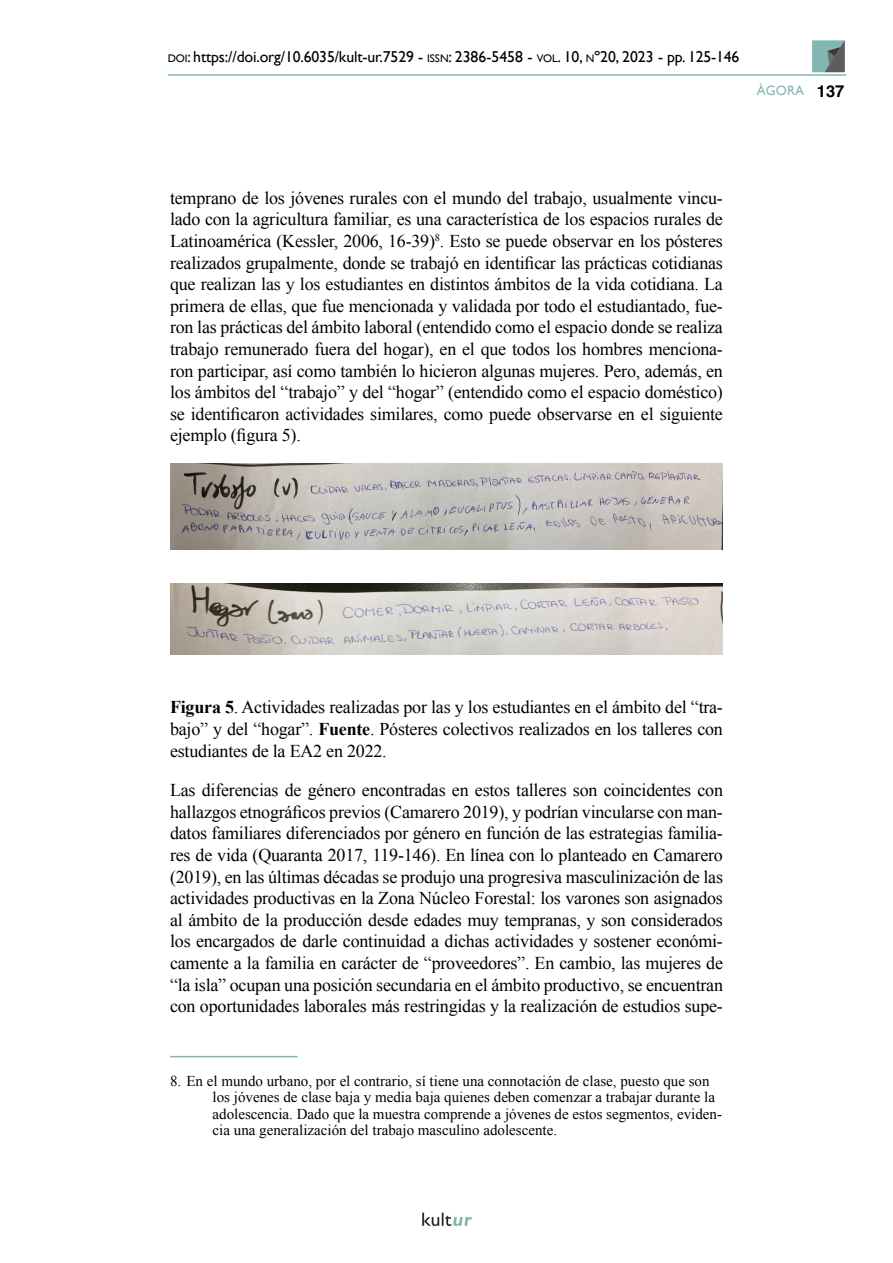
<style>
.page{position:relative;width:893px;height:1263px;background:#fff}
.page>*{position:absolute;margin:0;border:0;box-sizing:border-box;transform-origin:0 0}
.Pie_de_Figura{font:18px/21.6px "Times New Roman";letter-spacing:-.01em;color:#000;text-align:justify}
.t1{font:15.75px "Gill Sans";letter-spacing:-.01em;color:#000}
.Nota_al_pie_de_págin{font:15px/16.5px "Times New Roman";color:#000}
.t2{font:13.5px "Gill Sans";color:#81b8b3}
.s1{font-size:10.95px}
.s2{font-style:inherit}
.s3{font-family:"Helvetica";font-weight:700;font-size:16.5px;color:#000}
.s4{font-weight:700}
</style>
<div class="page">
<img style="left:422px;top:1212px;width:50px;height:14px">
<img style="left:812px;top:40px;width:33px;height:33px">
<hr style="left:168px;top:74px;width:678px;height:2px;background:#81b8b3">
<img style="left:170px;top:463px;width:553px;height:86px">
<img style="left:170px;top:584px;width:553px;height:70px">
<hr style="left:170px;top:1056px;width:128px;height:1px;background:#81b8b3">
<p class="t1" style="left:168px;top:47px;width:573px"><span class="s1">DOI</span>: https://doi.org/10.6035/kult-ur.7529 - <span class="s1">ISSN</span>: 2386-5458 - <span class="s1">VOL</span><span class="s2">. 10,</span> <span class="s1">N</span><span class="s2">º20, 2023 -</span> pp. <span class="s2">125-146</span></p>
<p class="t2" style="left:757px;top:83px;width:89px">ÀGORA <span class="s3">137</span></p>
<p class="Pie_de_Figura" style="left:170px;top:187px;width:554px">temprano de los jóvenes rurales con el mundo del trabajo, usualmente vincu&shy;lado con la agricultura familiar, es una característica de los espacios rurales de Latinoamérica (Kessler, 2006, 16-39)<sup>8</sup>. Esto se puede observar en los pósteres realizados grupalmente, donde se trabajó en identificar las prácticas cotidianas que realizan las y los estudiantes en distintos ámbitos de la vida cotidiana. La primera de ellas, que fue mencionada y validada por todo el estudiantado, fue&shy;ron las prácticas del ámbito laboral (entendido como el espacio donde se realiza trabajo remunerado fuera del hogar), en el que todos los hombres menciona&shy;ron participar, así como también lo hicieron algunas mujeres. Pero, además, en los ámbitos del “trabajo” y del “hogar” (entendido como el espacio doméstico) se identificaron actividades similares, como puede observarse en el siguiente ejemplo (figura 5).</p>
<p class="Pie_de_Figura" style="left:170px;top:696px;width:554px"><span class="s4">Figura 5</span>. Actividades realizadas por las y los estudiantes en el ámbito del “tra&shy;bajo” y del “hogar”. <span class="s4">Fuente</span>. Pósteres colectivos realizados en los talleres con estudiantes de la EA2 en 2022.</p>
<p class="Pie_de_Figura" style="left:170px;top:779px;width:554px">Las diferencias de género encontradas en estos talleres son coincidentes con hallazgos etnográficos previos (Camarero 2019), y podrían vincularse con man&shy;datos familiares diferenciados por género en función de las estrategias familia&shy;res de vida (Quaranta 2017, 119-146). En línea con lo planteado en Camarero (2019), en las últimas décadas se produjo una progresiva masculinización de las actividades productivas en la Zona Núcleo Forestal: los varones son asignados al ámbito de la producción desde edades muy tempranas, y son considerados los encargados de darle continuidad a dichas actividades y sostener económi&shy;camente a la familia en carácter de “proveedores”. En cambio, las mujeres de “la isla” ocupan una posición secundaria en el ámbito productivo, se encuentran con oportunidades laborales más restringidas y la realización de estudios supe-</p>
<p class="Nota_al_pie_de_págin" style="left:213px;top:1072px;width:511px;text-indent:-43px">8. En el mundo urbano, por el contrario, sí tiene una connotación de clase, puesto que son los jóvenes de clase baja y media baja quienes deben comenzar a trabajar durante la adolescencia. Dado que la muestra comprende a jóvenes de estos segmentos, eviden&shy;cia una generalización del trabajo masculino adolescente.</p>
</div>
